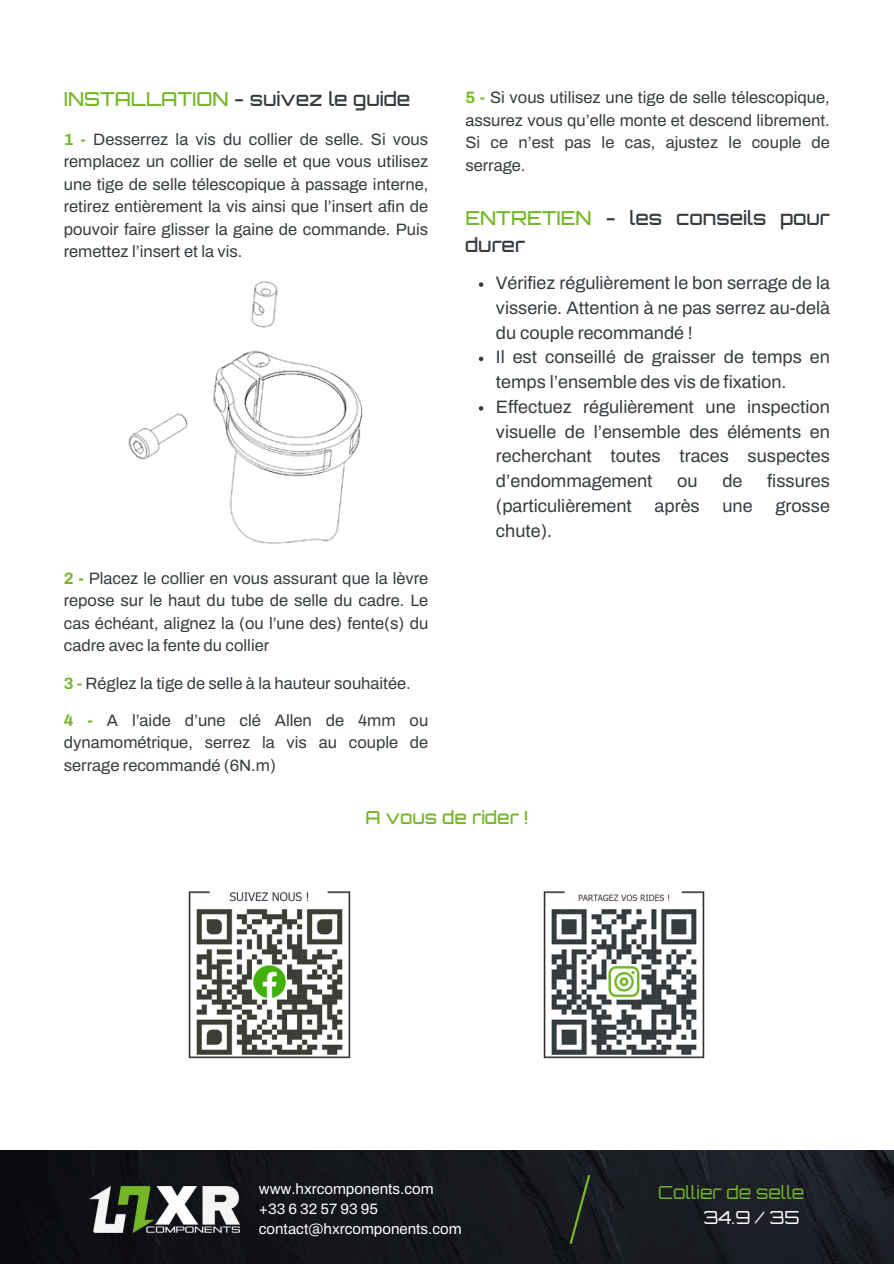
<style>
.page{position:relative;width:894px;height:1264px;background:#fff}
.page>*{position:absolute;margin:0;border:0;box-sizing:border-box;transform-origin:0 0}
.t1{font:500 19.35px/26.5px "Orbitron";color:#353c3f}
.t2{font:18px/24.8px "Archivo";color:#353c3f;text-align:justify}
.t3{font:18px/24.8px "Orbitron";color:#76b729;text-align:right}
.t4{font:500 18px "Orbitron";color:#76b729}
.t5{font:16.5px/22.5px "Archivo";color:#353c3f;text-align:justify}
.t6{font:15px "Archivo";color:#fff}
.s1{color:#76b729}
.s2{font-weight:700;color:#76b729}
.s3{color:#fff}
</style>
<div class="page">
<img style="left:0;top:1150px;width:893px;height:113px">
<svg style="left:567px;top:1172px;width:24px;height:74px;background:#212921"></svg>
<img style="left:89px;top:1186px;width:150px;height:46px">
<img style="left:188px;top:891px;width:163px;height:167px">
<img style="left:543px;top:891px;width:162px;height:167px">
<svg style="left:606px;top:963px;width:34px;height:36px"></svg>
<svg style="left:478px;top:282px;width:5px;height:5px"></svg>
<svg style="left:478px;top:356px;width:5px;height:5px"></svg>
<svg style="left:478px;top:406px;width:5px;height:4px"></svg>
<img style="left:128px;top:281px;width:235px;height:263px">
<p class="t1" style="left:64px;top:87px;width:348px"><span class="s1">INSTALLATION</span> - suivez le guide</p>
<h1 class="t5" style="left:64px;top:128px;width:366px"><span class="s2">1 -</span> Desserrez la vis du collier de selle. Si vous remplacez un collier de selle et que vous utilisez une tige de selle télescopique à passage interne, retirez entièrement la vis ainsi que l’insert afin de pouvoir faire glisser la gaine de commande. Puis remettez l’insert et la vis.</h1>
<p class="t5" style="left:64px;top:567px;width:366px"><span class="s2">2 -</span> Placez le collier en vous assurant que la lèvre repose sur le haut du tube de selle du cadre. Le cas échéant, alignez la (ou l’une des) fente(s) du cadre avec la fente du collier</p>
<h1 class="t5" style="left:64px;top:671px;width:348px"><span class="s2">3 -</span> Réglez la tige de selle à la hauteur souhaitée.</h1>
<p class="t5" style="left:64px;top:709px;width:366px"><span class="s2">4 -</span> A l’aide d’une clé Allen de 4mm ou dynamométrique, serrez la vis au couple de serrage recommandé (6N.m)</p>
<p class="t5" style="left:465px;top:87px;width:366px"><span class="s2">5 -</span> Si vous utilisez une tige de selle télescopique, assurez vous qu’elle monte et descend librement.<br>Si ce n’est pas le cas, ajustez le couple de serrage.</p>
<p class="t1" style="left:465px;top:207px;width:366px"><span class="s1">ENTRETIEN</span> - les conseils pour durer</p>
<p class="t2" style="left:496px;top:271px;width:335px">Vérifiez régulièrement le bon serrage de la visserie. Attention à ne pas serrez au-delà du couple recommandé !</p>
<p class="t2" style="left:496px;top:345px;width:335px">Il est conseillé de graisser de temps en temps l’ensemble des vis de fixation.</p>
<p class="t2" style="left:496px;top:394px;width:335px">Effectuez régulièrement une inspection visuelle de l’ensemble des éléments en recherchant toutes traces suspectes d’endommagement</p>
<p class="t2" style="left:677px;top:469px;width:22px">ou</p>
<p class="t2" style="left:722px;top:469px;width:22px">de</p>
<p class="t2" style="left:767px;top:469px;width:64px">fissures</p>
<p class="t2" style="left:496px;top:493px;width:137px">(particulièrement</p>
<p class="t2" style="left:654px;top:493px;width:47px">après</p>
<p class="t2" style="left:722px;top:493px;width:32px">une</p>
<p class="t2" style="left:775px;top:493px;width:56px">grosse</p>
<p class="t2" style="left:496px;top:518px;width:58px">chute).</p>
<p class="t4" style="left:365px;top:810px;width:164px">A vous de rider !</p>
<h1 class="t6" style="left:259px;top:1180px;width:176px">www.hxrcomponents.com</h1>
<p class="t6" style="left:259px;top:1200px;width:121px">+33 6 32 57 93 95</p>
<p class="t6" style="left:259px;top:1220px;width:204px">contact@hxrcomponents.com</p>
<p class="t3" style="left:658px;top:1182px;width:147px">Collier de selle<br><span class="s3">34.9 / 35</span></p>
</div>
